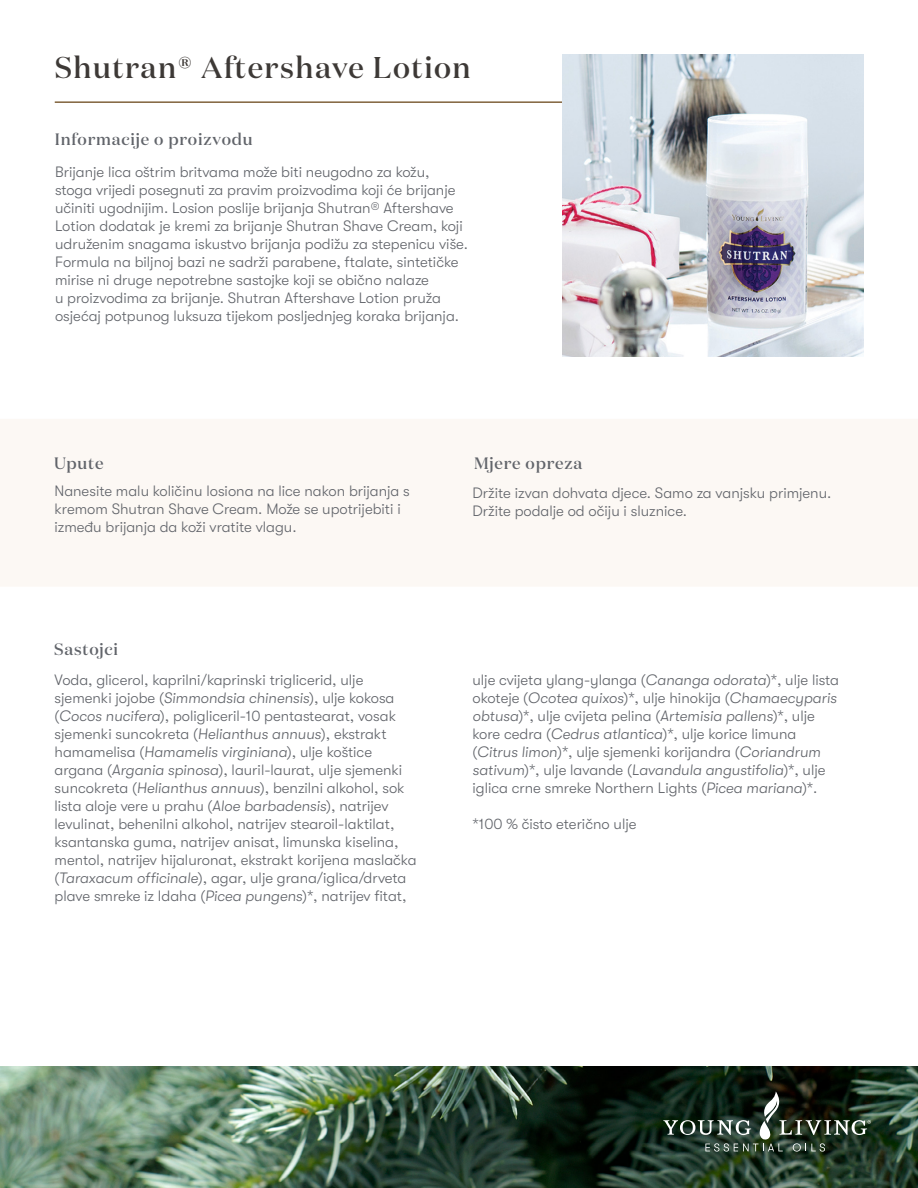
<style>
.page{position:relative;width:918px;height:1188px;background:#fff}
.page>*{position:absolute;margin:0;border:0;box-sizing:border-box;transform-origin:0 0}
.t1{font:500 30px "Domaine Display";letter-spacing:.05em;color:#3d3936}
.t2{font:500 16.5px "Domaine Display";letter-spacing:.05em;color:#61646a}
.t3{font:300 15px/18px "GT Walsheim Pro";color:#61646a}
.s1{font-style:italic}
</style>
<div class="page">
<img style="left:0;top:1067px;width:918px;height:121px">
<div style="left:0;top:419px;width:918px;height:167px;background:#fcf8f4"></div>
<svg style="left:663px;top:1092px;width:208px;height:60px"></svg>
<hr style="left:55px;top:101px;width:544px;height:2px;background:#80623b">
<img style="left:562px;top:55px;width:302px;height:301px">
<h1 class="t1" style="left:55px;top:49px;width:417px">Shutran® Aftershave Lotion</h1>
<p class="t2" style="left:55px;top:128px;width:199px">Informacije o proizvodu</p>
<p class="t3" style="left:55px;top:163px;width:414px">Brijanje lica oštrim britvama može biti neugodno za kožu, stoga vrijedi posegnuti za pravim proizvodima koji će brijanje učiniti ugodnijim. Losion poslije brijanja Shutran® Aftershave Lotion dodatak je kremi za brijanje Shutran Shave Cream, koji udruženim snagama iskustvo brijanja podižu za stepenicu više.<br>Formula na biljnoj bazi ne sadrži parabene, ftalate, sintetičke mirise ni druge nepotrebne sastojke koji se obično nalaze<br>u proizvodima za brijanje. Shutran Aftershave Lotion pruža osjećaj potpunog luksuza tijekom posljednjeg koraka brijanja.</p>
<p class="t2" style="left:54px;top:453px;width:51px">Upute</p>
<p class="t2" style="left:474px;top:453px;width:110px">Mjere opreza</p>
<p class="t3" style="left:54px;top:482px;width:357px">Nanesite malu količinu losiona na lice nakon brijanja s kremom Shutran Shave Cream. Može se upotrijebiti i između brijanja da koži vratite vlagu.</p>
<p class="t2" style="left:54px;top:639px;width:66px">Sastojci</p>
<p class="t3" style="left:472px;top:484px;width:360px">Držite izvan dohvata djece. Samo za vanjsku primjenu.<br>Držite podalje od očiju i sluznice.</p>
<p class="t3" style="left:55px;top:671px;width:363px">Voda, glicerol, kaprilni/kaprinski triglicerid, ulje sjemenki jojobe (<span class="s1">Simmondsia chinensis</span>), ulje kokosa (<span class="s1">Cocos nucifera</span>), poligliceril-10 pentastearat, vosak sjemenki suncokreta (<span class="s1">Helianthus annuus</span>), ekstrakt hamamelisa (<span class="s1">Hamamelis virginiana</span>), ulje koštice argana (<span class="s1">Argania spinosa</span>), lauril-laurat, ulje sjemenki suncokreta (<span class="s1">Helianthus annuus</span>), benzilni alkohol, sok lista aloje vere u prahu (<span class="s1">Aloe barbadensis</span>), natrijev levulinat, behenilni alkohol, natrijev stearoil-laktilat, ksantanska guma, natrijev anisat, limunska kiselina, mentol, natrijev hijaluronat, ekstrakt korijena maslačka (<span class="s1">Taraxacum officinale</span>), agar, ulje grana/iglica/drveta plave smreke iz Idaha (<span class="s1">Picea pungens</span>)*, natrijev fitat,</p>
<p class="t3" style="left:472px;top:671px;width:368px">ulje cvijeta ylang-ylanga (<span class="s1">Cananga odorata</span>)*, ulje lista okoteje (<span class="s1">Ocotea quixos</span>)*, ulje hinokija (<span class="s1">Chamaecyparis obtusa</span>)*, ulje cvijeta pelina (<span class="s1">Artemisia pallens</span>)*, ulje kore cedra (<span class="s1">Cedrus atlantica</span>)*, ulje korice limuna (<span class="s1">Citrus limon</span>)*, ulje sjemenki korijandra (<span class="s1">Coriandrum sativum</span>)*, ulje lavande (<span class="s1">Lavandula angustifolia</span>)*, ulje iglica crne smreke Northern Lights (<span class="s1">Picea mariana</span>)*.</p>
<p class="t3" style="left:472px;top:815px;width:166px">*100 % čisto eterično ulje</p>
</div>
